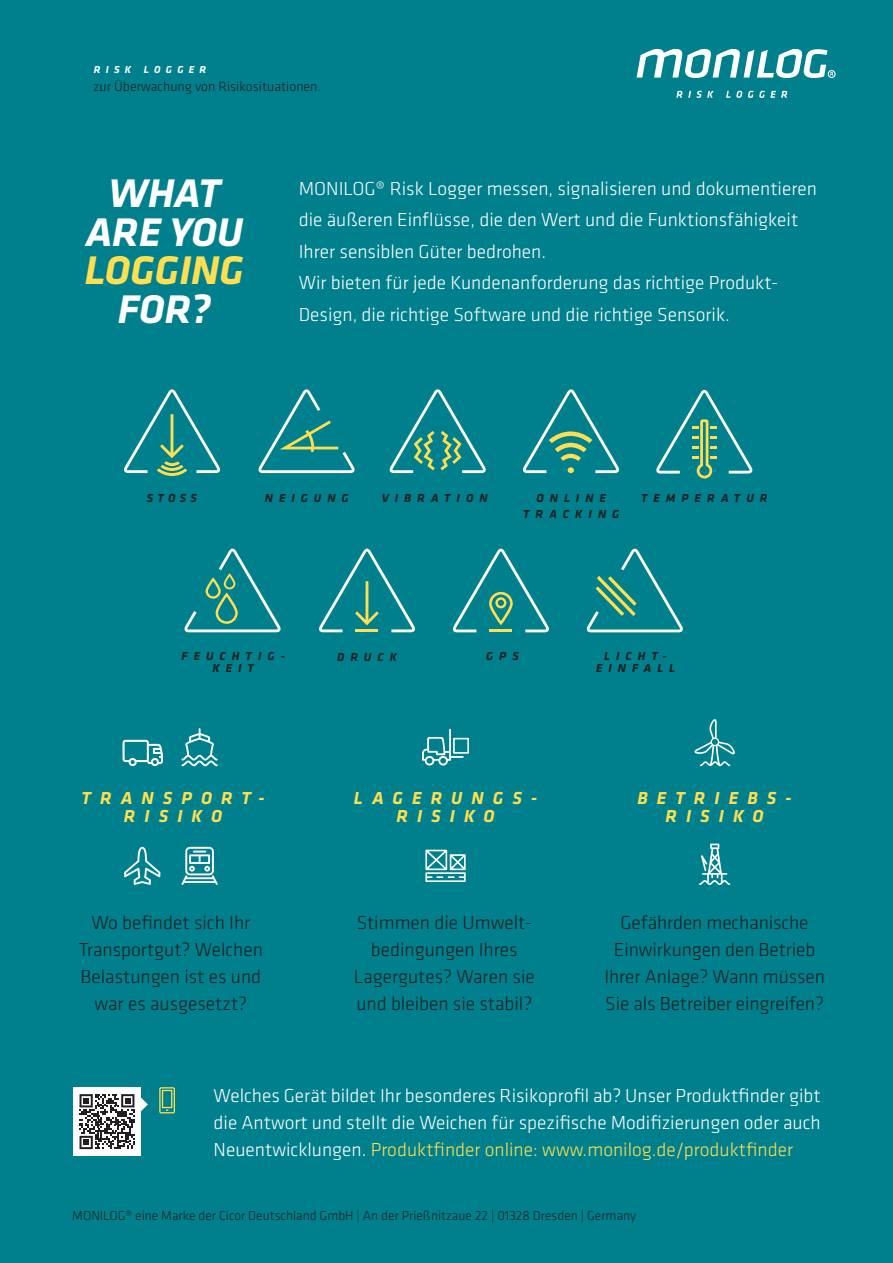
<style>
.page{position:relative;width:893px;height:1263px;background:#00808c}
.page>*{position:absolute;margin:0;border:0;box-sizing:border-box;transform-origin:0 0}
.t1{font:italic 700 41.4px/38.5px "Klavika";color:#fff;text-align:center}
.t2{font:300 19.5px/31.5px "Klavika";color:#fff}
.t3{font:300 19.5px/27px "Klavika";color:#231f20;text-align:center}
.t4{font:italic 700 18px/18px "Klavika";letter-spacing:.5em;color:#fddf51;text-align:center}
.t5{font:300 13.95px "Klavika";color:#231f20}
.t6{font:300 13.5px "Klavika";color:#231f20}
.t7{font:italic 700 12px/12px "Klavika";letter-spacing:.5em;color:#231f20;text-align:center}
.t8{font:italic 700 10.5px "Klavika";letter-spacing:.5em;color:#fff}
.s1{color:#fddf51}
</style>
<div class="page">
<svg style="left:676px;top:91px;width:112px;height:7px"></svg>
<svg style="left:637px;top:49px;width:199px;height:29px"></svg>
<svg style="left:124px;top:389px;width:96px;height:87px"></svg>
<svg style="left:452px;top:549px;width:97px;height:83px"></svg>
<svg style="left:656px;top:390px;width:96px;height:88px"></svg>
<svg style="left:319px;top:549px;width:96px;height:83px"></svg>
<svg style="left:184px;top:549px;width:97px;height:83px"></svg>
<svg style="left:586px;top:549px;width:97px;height:83px"></svg>
<svg style="left:123px;top:740px;width:40px;height:26px"></svg>
<svg style="left:182px;top:728px;width:36px;height:38px"></svg>
<svg style="left:124px;top:847px;width:36px;height:38px"></svg>
<svg style="left:181px;top:847px;width:37px;height:38px"></svg>
<svg style="left:425px;top:850px;width:41px;height:32px"></svg>
<svg style="left:422px;top:729px;width:47px;height:36px"></svg>
<svg style="left:694px;top:719px;width:41px;height:47px"></svg>
<svg style="left:699px;top:843px;width:31px;height:42px"></svg>
<svg style="left:258px;top:389px;width:97px;height:84px"></svg>
<svg style="left:523px;top:389px;width:96px;height:84px"></svg>
<svg style="left:159px;top:1087px;width:16px;height:26px"></svg>
<div style="left:73px;top:1087px;width:67px;height:69px;background:#fff"></div>
<svg style="left:80px;top:1094px;width:68px;height:55px"></svg>
<svg style="left:390px;top:389px;width:96px;height:84px"></svg>
<p class="t8" style="left:94px;top:62px;width:114px">RISK LOGGER</p>
<p class="t5" style="left:94px;top:78px;width:229px">zur Überwachung von Risikosituationen.</p>
<p class="t1" style="left:85px;top:173px;width:161px">WHAT<br>ARE YOU<br><span class="s1">LOGGING<br></span>FOR?</p>
<p class="t2" style="left:299px;top:172px;width:520px">MONILOG® Risk Logger messen, signalisieren und dokumentieren die äußeren Einflüsse, die den Wert und die Funktionsfähigkeit Ihrer sensiblen Güter bedrohen.<br>Wir bieten für jede Kundenanforderung das richtige Produkt-Design, die richtige Software und die richtige Sensorik.</p>
<p class="t7" style="left:147px;top:491px;width:52px">STOSS</p>
<p class="t7" style="left:265px;top:492px;width:85px">NEIGUNG</p>
<p class="t7" style="left:523px;top:489px;width:98px;line-height:16.6px">ONLINE<br>TRACKING</p>
<p class="t7" style="left:382px;top:492px;width:107px">VIBRATION</p>
<p class="t7" style="left:641px;top:492px;width:128px">TEMPERATUR</p>
<p class="t7" style="left:182px;top:649px;width:105px">FEUCHTIG-</p>
<p class="t7" style="left:337px;top:650px;width:61px">DRUCK</p>
<p class="t7" style="left:212px;top:661px;width:43px">KEIT</p>
<p class="t7" style="left:596px;top:650px;width:81px">LICHT-<br>EINFALL</p>
<p class="t7" style="left:486px;top:650px;width:34px">GPS</p>
<p class="t4" style="left:82px;top:788px;width:184px">TRANSPORT-<br>RISIKO</p>
<p class="t4" style="left:354px;top:788px;width:185px">LAGERUNGS-<br>RISIKO</p>
<p class="t4" style="left:637px;top:788px;width:156px">BETRIEBS-<br>RISIKO</p>
<p class="t3" style="left:79px;top:908px;width:186px">Wo befindet sich Ihr<br>Transportgut? Welchen<br>Belastungen ist es und war es ausgesetzt?</p>
<p class="t3" style="left:354px;top:908px;width:182px">Stimmen die Umwelt&shy;bedingungen Ihres<br>Lagergutes? Waren sie und bleiben sie stabil?</p>
<p class="t3" style="left:604px;top:908px;width:222px">Gefährden mechanische<br>Einwirkungen den Betrieb<br>Ihrer Anlage? Wann müssen<br>Sie als Betreiber eingreifen?</p>
<p class="t2" style="left:214px;top:1082px;width:609px;line-height:27px;text-align:justify">Welches Gerät bildet Ihr besonderes Risikoprofil ab? Unser Produktfinder gibt die Antwort und stellt die Weichen für spezifische Modifizierungen oder auch Neuentwicklungen. <span class="s1">Produktfinder online: www.monilog.de/produktfinder</span></p>
<p class="t6" style="left:72px;top:1208px;width:565px">MONILOG® eine Marke der Cicor Deutschland GmbH | An der Prießnitzaue 22 | 01328 Dresden | Germany</p>
<p class="t6" style="left:94px;top:1208px;width:565px">MONILOG® eine Marke der Cicor Deutschland GmbH | An der Prießnitzaue 22 | 01328 Dresden | Germany</p>
</div>
